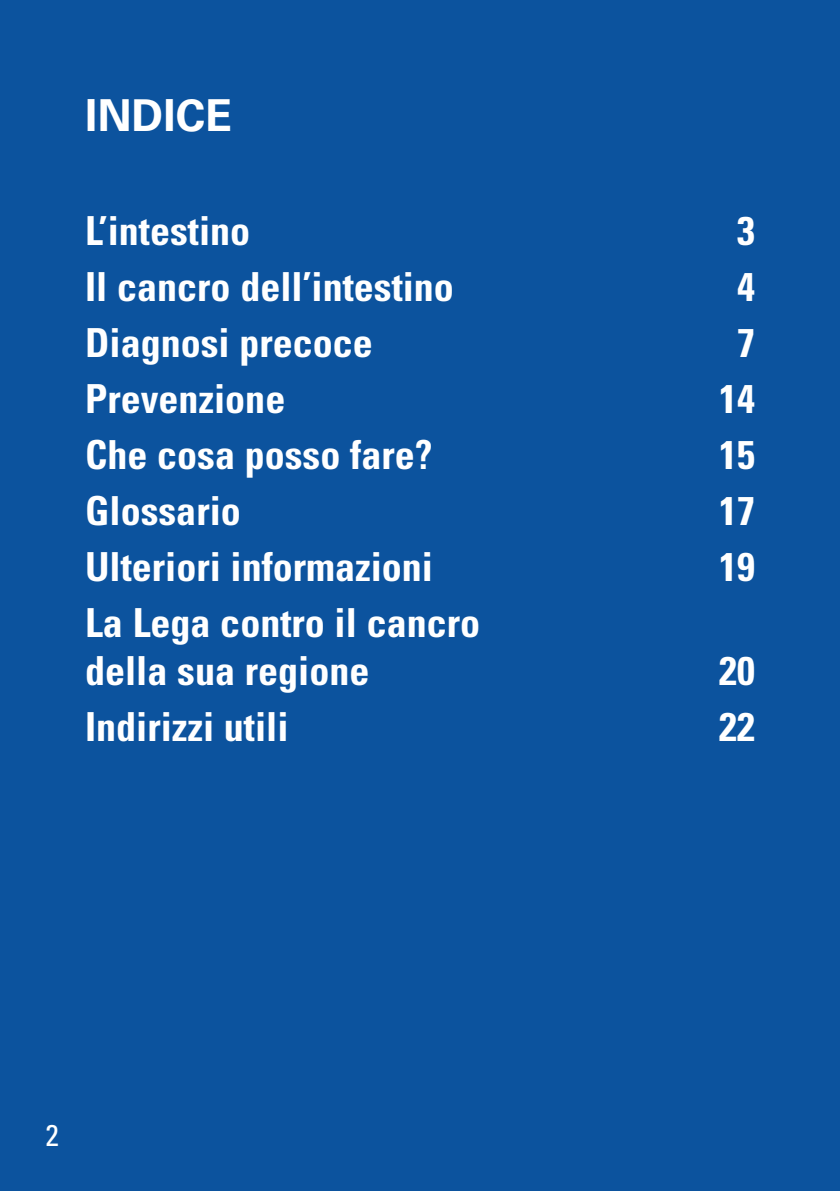
<style>
.page{position:relative;width:840px;height:1191px;background:#fff}
.page>*{position:absolute;margin:0;border:0;box-sizing:border-box;transform-origin:0 0}
.t1{font:700 44px "Univers LT Std";color:#fff}
.t2{font:700 condensed 40px/48px "Univers LT Std";color:#fff}
.t3{font:condensed 30px "Univers LT Std";color:#fff}
</style>
<div class="page">
<div style="left:0;top:0;width:839px;height:1191px;background:#0c539e"></div>
<p class="t1" style="left:85px;top:90px;width:148px">INDICE</p>
<p class="t2" style="left:85px;top:207px;width:166px">L’intestino</p>
<p class="t2" style="left:736px;top:207px;width:19px">3</p>
<p class="t2" style="left:85px;top:263px;width:370px">Il cancro dell’intestino</p>
<p class="t2" style="left:736px;top:263px;width:19px">4</p>
<p class="t2" style="left:85px;top:319px;width:289px">Diagnosi precoce</p>
<p class="t2" style="left:736px;top:319px;width:19px">7</p>
<p class="t2" style="left:85px;top:375px;width:201px">Prevenzione</p>
<p class="t2" style="left:718px;top:375px;width:37px">14</p>
<p class="t2" style="left:85px;top:431px;width:349px">Che cosa posso fare?</p>
<p class="t2" style="left:718px;top:431px;width:37px">15</p>
<p class="t2" style="left:85px;top:487px;width:157px">Glossario</p>
<p class="t2" style="left:718px;top:487px;width:37px">17</p>
<p class="t2" style="left:85px;top:543px;width:349px">Ulteriori informazioni</p>
<p class="t2" style="left:718px;top:543px;width:37px">19</p>
<p class="t2" style="left:85px;top:599px;width:396px">La Lega contro il cancro della sua regione</p>
<p class="t2" style="left:718px;top:647px;width:37px">20</p>
<p class="t2" style="left:85px;top:703px;width:205px">Indirizzi utili</p>
<p class="t2" style="left:718px;top:703px;width:37px">22</p>
<p class="t3" style="left:45px;top:1116px;width:15px">2</p>
</div>
